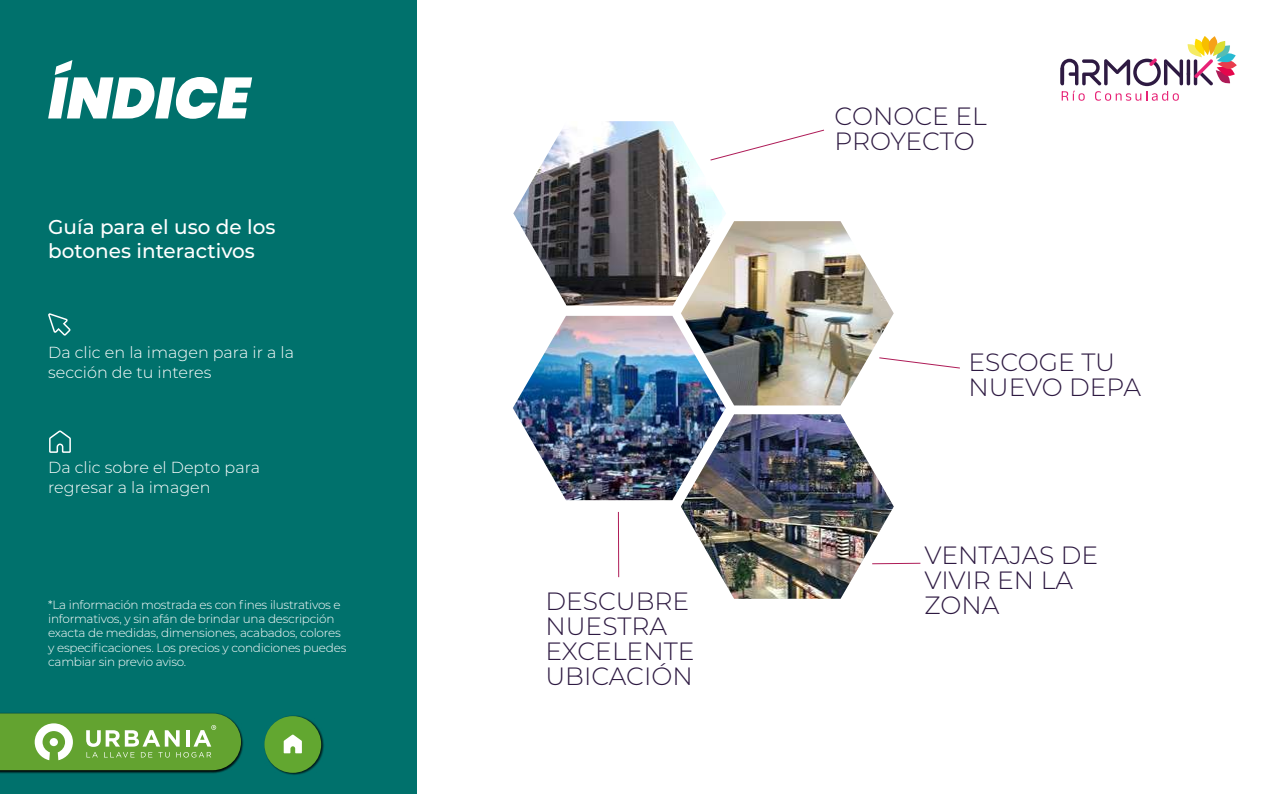
<style>
.page{position:relative;width:1276px;height:794px;background:#fff}
.page>*{position:absolute;margin:0;border:0;box-sizing:border-box;transform-origin:0 0}
.t1{font:italic 900 58px "Poppins";color:#fff}
.t2{font:300 25px/25px "Montserrat";color:#2e1a42}
.t3{font:500 20px/24px "Montserrat";color:#fff}
.t4{font:300 16px/19.2px "Montserrat";color:#fff}
.t5{font:300 12px/14.4px "Montserrat";letter-spacing:-.02em;color:#fff}
</style>
<div class="page">
<div style="left:0;top:0;width:417px;height:794px;background:#00716c"></div>
<svg style="left:1060px;top:36px;width:176px;height:65px"></svg>
<img style="left:513px;top:121px;width:213px;height:184px">
<img style="left:513px;top:316px;width:212px;height:184px">
<img style="left:681px;top:221px;width:212px;height:184px">
<svg style="left:709px;top:129px;width:115px;height:32px"></svg>
<svg style="left:878px;top:357px;width:82px;height:12px"></svg>
<hr style="left:618px;top:512px;width:1px;height:65px;background:#ae1b57">
<img style="left:681px;top:414px;width:240px;height:184px">
<svg style="left:49px;top:430px;width:22px;height:23px"></svg>
<svg style="left:48px;top:313px;width:23px;height:23px"></svg>
<div style="left:264px;top:715px;width:60px;height:60px;background:#000;opacity:.75"></div>
<div style="left:264px;top:716px;width:57px;height:57px;background:#62a730;border-radius:50%"></div>
<svg style="left:284px;top:734px;width:18px;height:19px"></svg>
<div style="left:0;top:712px;width:243px;height:61px;background:#000;opacity:.8"></div>
<svg style="left:0;top:713px;width:241px;height:57px;background:#74ac4c"></svg>
<h1 class="t1" style="left:48px;top:65px;width:203px">ÍNDICE</h1>
<h3 class="t3" style="left:48px;top:214px;width:229px">Guía para el uso de los botones interactivos</h3>
<h3 class="t4" style="left:48px;top:342px;width:247px">Da clic en la imagen para ir a la sección de tu interes</h3>
<h3 class="t4" style="left:48px;top:458px;width:213px">Da clic sobre el Depto para regresar a la imagen</h3>
<p class="t5" style="left:48px;top:597px;width:300px">*La información mostrada es con fines ilustrativos e informativos, y sin afán de brindar una descripción exacta de medidas, dimensiones, acabados, colores y especificaciones. Los precios y condiciones puedes cambiar sin previo aviso.</p>
<h2 class="t2" style="left:834px;top:103px;width:154px">CONOCE EL<br>PROYECTO</h2>
<h2 class="t2" style="left:968px;top:348px;width:174px">ESCOGE TU<br>NUEVO DEPA</h2>
<h2 class="t2" style="left:924px;top:542px;width:175px">VENTAJAS DE<br>VIVIR EN LA</h2>
<h2 class="t2" style="left:545px;top:587px;width:145px">DESCUBRE</h2>
<h2 class="t2" style="left:924px;top:592px;width:76px">ZONA</h2>
<h2 class="t2" style="left:545px;top:612px;width:151px">NUESTRA<br>EXCELENTE<br>UBICACIÓN</h2>
</div>
